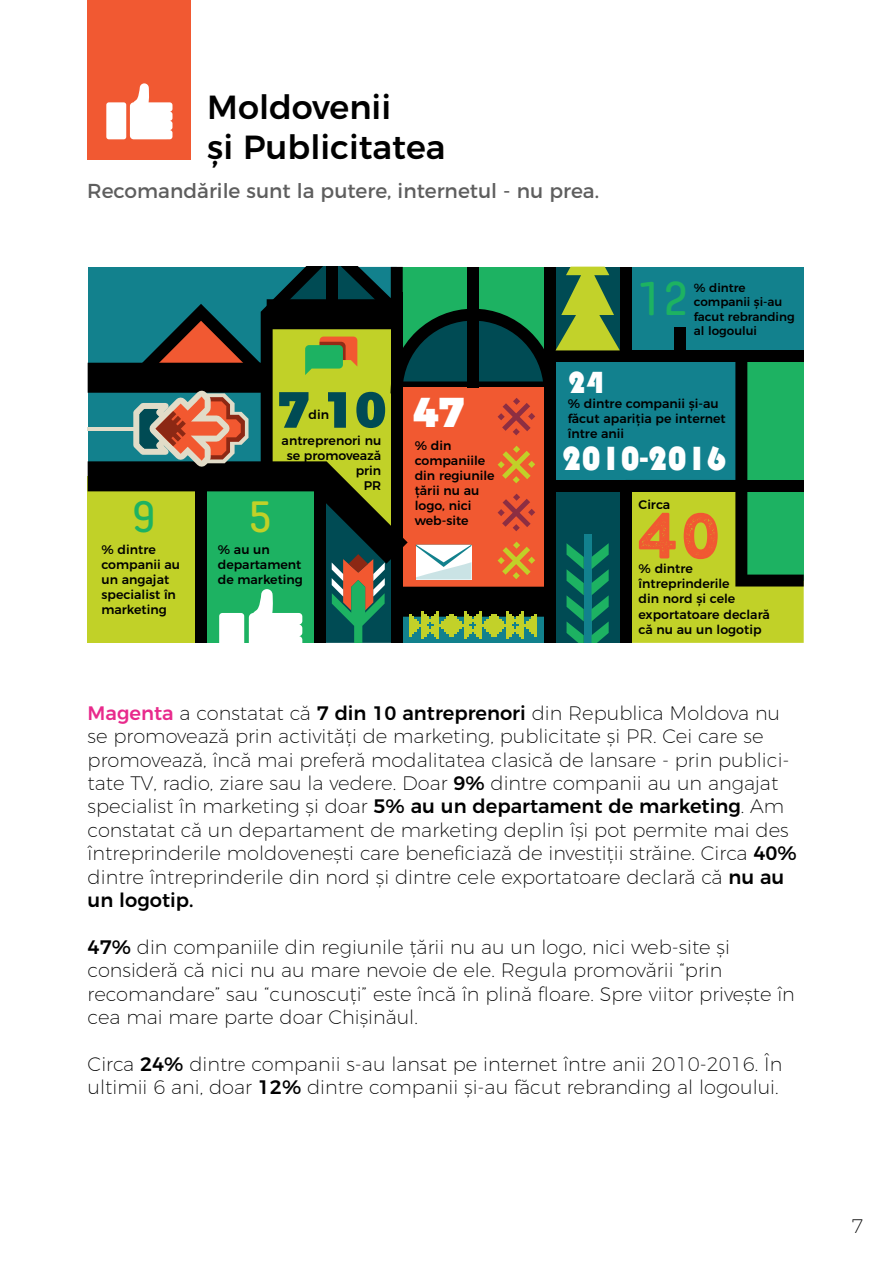
<style>
.page{position:relative;width:893px;height:1263px;background:#fff}
.page>*{position:absolute;margin:0;border:0;box-sizing:border-box;transform-origin:0 0}
.t1{font:64.35px "Brandon Printed One";color:#f15832}
.t2{font:900 50.7px "Montserrat";color:#004b54}
.t3{font:47.1px "Core Mellow";color:#1db262}
.t4{font:43.5px "Core Mellow";color:#c1d128}
.t5{font:43.5px "Core Mellow";color:#1db262}
.t6{font:900 41.55px "Montserrat";color:#fff}
.t7{font:34.5px "Bauhaus 93";color:#fff}
.t8{font:500 33.45px/40px "Montserrat";color:#000}
.t9{font:31.5px "Bauhaus 93";color:#fff}
.t10{font:20.1px "Montserrat";color:#5e5e5e}
.t11{font:200 19.5px/23.4px "Montserrat";color:#000}
.t12{font:500 12.6px/15px "Montserrat";color:#000}
.t13{font:500 12px/14.2px "Montserrat";color:#000}
.s1{font-weight:500;color:#e82a8c}
.s2{font-weight:500}
</style>
<div class="page">
<div style="left:88px;top:0;width:103px;height:160px;background:#f15932"></div>
<div style="left:106px;top:102px;width:20px;height:37px;background:#fff;border-radius:3px"></div>
<svg style="left:130px;top:83px;width:42px;height:56px"></svg>
<div style="left:88px;top:267px;width:232px;height:109px;background:#12818d"></div>
<div style="left:88px;top:476px;width:113px;height:167px;background:#c1d128"></div>
<div style="left:88px;top:378px;width:178px;height:98px;background:#12818d"></div>
<div style="left:626px;top:267px;width:178px;height:89px;background:#12818d"></div>
<div style="left:549px;top:356px;width:192px;height:130px;background:#12818e"></div>
<div style="left:620px;top:486px;width:12px;height:157px;background:#000"></div>
<div style="left:620px;top:267px;width:12px;height:89px;background:#000"></div>
<div style="left:674px;top:327px;width:12px;height:28px;background:#000"></div>
<div style="left:549px;top:350px;width:255px;height:12px;background:#000"></div>
<svg style="left:88px;top:461px;width:42px;height:31px"></svg>
<div style="left:88px;top:363px;width:179px;height:30px;background:#000"></div>
<svg style="left:632px;top:362px;width:172px;height:281px"></svg>
<div style="left:549px;top:480px;width:255px;height:12px;background:#000"></div>
<hr style="left:88px;top:427px;width:48px;height:4px;background:#e1dcc8">
<svg style="left:130px;top:267px;width:490px;height:376px"></svg>
<h3 class="t8" style="left:207px;top:84px;width:240px">Moldovenii<br>și Publicitatea</h3>
<p class="t10" style="left:87px;top:175px;width:513px">Recomandările sunt la putere, internetul - nu prea.</p>
<h3 class="t3" style="left:637px;top:263px;width:53px">12</h3>
<p class="t13" style="left:694px;top:280px;width:102px">% dintre companii și-au facut rebranding al logoului</p>
<h3 class="t5" style="left:132px;top:483px;width:25px">9</h3>
<p class="t12" style="left:101px;top:541px;width:80px">% dintre companii au un angajat specialist în marketing</p>
<h2 class="t2" style="left:278px;top:367px;width:110px">710</h2>
<p class="t12" style="left:282px;top:400px;width:101px;line-height:25.8px;text-indent:27px">din antreprenori nu</p>
<p class="t12" style="left:287px;top:447px;width:96px;text-align:right">se promovează prin<br>PR</p>
<h3 class="t4" style="left:248px;top:483px;width:25px">5</h3>
<p class="t12" style="left:218px;top:541px;width:87px">% au un departament de marketing</p>
<h3 class="t6" style="left:413px;top:377px;width:53px">47</h3>
<p class="t12" style="left:415px;top:437px;width:81px">% din companiile din regiunile țării nu au logo, nici web-site</p>
<h3 class="t9" style="left:568px;top:365px;width:37px">24</h3>
<p class="t12" style="left:568px;top:395px;width:160px">% dintre companii și-au făcut apariția pe internet între anii</p>
<h3 class="t7" style="left:562px;top:439px;width:166px">2010-2016</h3>
<p class="t12" style="left:639px;top:496px;width:33px">Circa</p>
<h1 class="t1" style="left:636px;top:495px;width:87px">40</h1>
<p class="t12" style="left:639px;top:560px;width:133px">% dintre întreprinderile<br>din nord și cele exportatoare declară că nu au un logotip</p>
<p class="t11" style="left:88px;top:699px;width:711px"><span class="s1">Magenta</span> a constatat că <span class="s2">7 din 10 antreprenori</span> din Republica Moldova nu se promovează prin activități de marketing, publicitate și PR. Cei care se promovează, încă mai preferă modalitatea clasică de lansare - prin publici&shy;tate TV, radio, ziare sau la vedere. Doar <span class="s2">9%</span> dintre companii au un angajat specialist în marketing și doar <span class="s2">5% au un departament de marketing</span>. Am constatat că un departament de marketing deplin își pot permite mai des întreprinderile moldovenești care beneficiază de investiții străine. Circa <span class="s2">40% </span>dintre întreprinderile din nord și dintre cele exportatoare declară că <span class="s2">nu au un logotip.</span></p>
<p class="t11" style="left:88px;top:933px;width:709px"><span class="s2">47%</span> din companiile din regiunile țării nu au un logo, nici web-site și consideră că nici nu au mare nevoie de ele. Regula promovării “prin recomandare” sau “cunoscuți” este încă în plină floare. Spre viitor privește în cea mai mare parte doar Chișinăul.</p>
<p class="t11" style="left:88px;top:1050px;width:696px">Circa <span class="s2">24%</span> dintre companii s-au lansat pe internet între anii 2010-2016. În ultimii 6 ani, doar <span class="s2">12%</span> dintre companii și-au făcut rebranding al logoului.</p>
<p class="t11" style="left:851px;top:1212px;width:14px">7</p>
</div>
